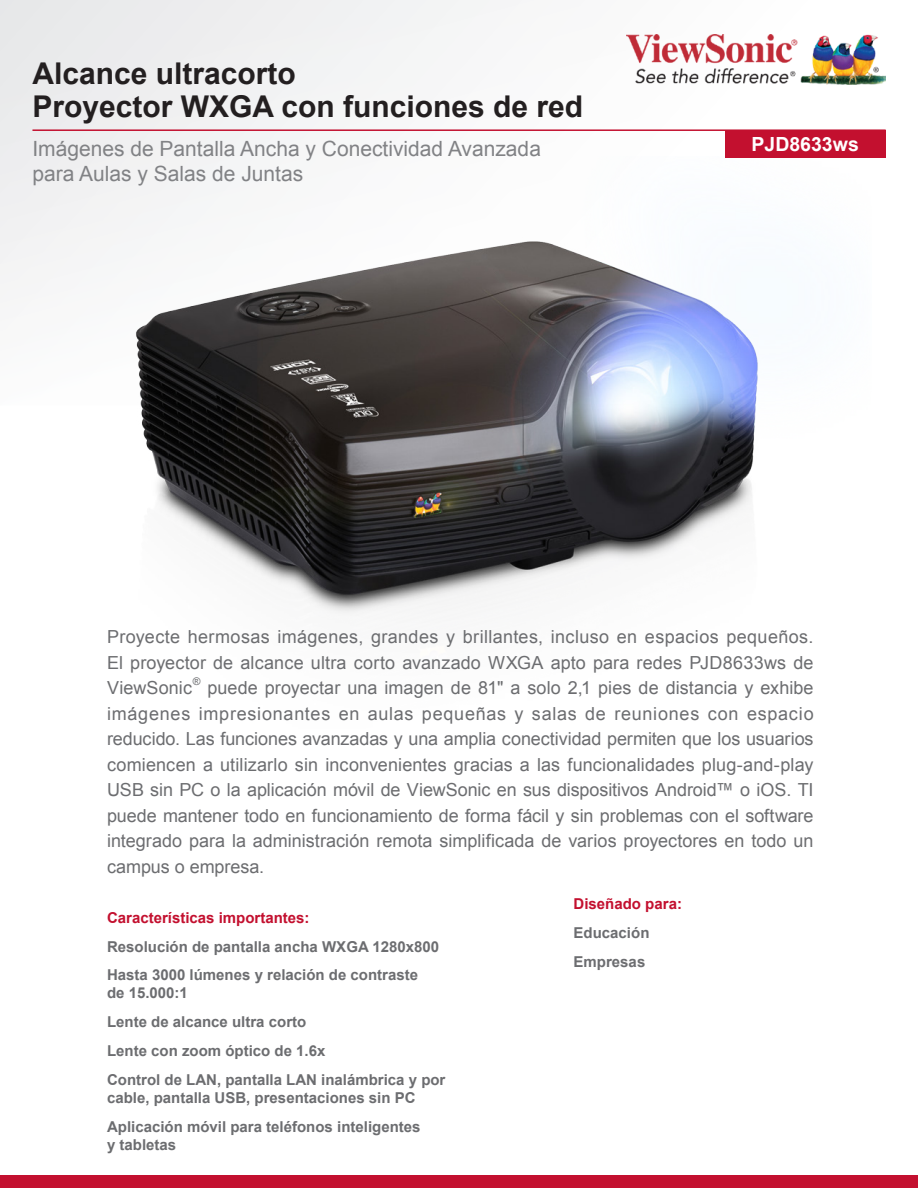
<style>
.page{position:relative;width:918px;height:1188px;background:#fff}
.page>*{position:absolute;margin:0;border:0;box-sizing:border-box;transform-origin:0 0}
.Headline{font:700 30px "Arial";color:#231f20}
.t1{font:21px "Arial";color:#818285}
.t2{font:700 19.5px "Arial";color:#fff}
.Body_Copy{font:18px/25.5px "Arial";letter-spacing:.005em;color:#6c6d70;text-align:justify}
.Bullets_2{font:700 15px/18px "Arial";color:#6c6d70}
.Bullets_2-2{font:700 15px "Arial";color:#c3102f}
.Body_Copy-2{font:10.5px "Arial";color:#6c6d70}
</style>
<div class="page">
<div style="left:1px;top:1px;width:916px;height:405px;background:#f6f6f7"></div>
<div style="left:0;top:1175px;width:918px;height:13px;background:#c3102f"></div>
<img style="left:627px;top:35px;width:259px;height:49px">
<hr style="left:32px;top:129px;width:854px;height:2px;background:#c3102f">
<img style="left:136px;top:157px;width:736px;height:457px">
<div style="left:725px;top:130px;width:161px;height:27px;background:#c3102f"></div>
<p class="Headline" style="left:32px;top:54px;width:265px">Alcance ultracorto</p>
<p class="Headline" style="left:32px;top:87px;width:552px">Proyector WXGA con funciones de red</p>
<p class="t1" style="left:32px;top:134px;width:510px">Imágenes de Pantalla Ancha y Conectividad Avanzada</p>
<p class="t2" style="left:752px;top:131px;width:109px">PJD8633ws</p>
<p class="t1" style="left:32px;top:160px;width:272px">para Aulas y Salas de Juntas</p>
<p class="Body_Copy" style="left:107px;top:624px;width:708px">Proyecte hermosas imágenes, grandes y brillantes, incluso en espacios pequeños.<br>El proyector de alcance ultra corto avanzado WXGA apto para redes PJD8633ws de ViewSonic</p>
<p class="Body_Copy-2" style="left:193px;top:675px;width:9px">®</p>
<p class="Body_Copy" style="left:107px;top:675px;width:708px;text-indent:100px">puede proyectar una imagen de 81" a solo 2,1 pies de distancia y exhibe imágenes impresionantes en aulas pequeñas y salas de reuniones con espacio reducido. Las funciones avanzadas y una amplia conectividad permiten que los usuarios comiencen a utilizarlo sin inconvenientes gracias a las funcionalidades plug-and-play USB sin PC o la aplicación móvil de ViewSonic en sus dispositivos Android™ o iOS. TI puede mantener todo en funcionamiento de forma fácil y sin problemas con el software integrado para la administración remota simplificada de varios proyectores en todo un campus o empresa.</p>
<p class="Bullets_2-2" style="left:107px;top:907px;width:204px">Características importantes:</p>
<p class="Bullets_2" style="left:107px;top:938px;width:334px">Resolución de pantalla ancha WXGA 1280x800</p>
<p class="Bullets_2" style="left:107px;top:966px;width:312px">Hasta 3000 lúmenes y relación de contraste de 15.000:1</p>
<p class="Bullets_2" style="left:107px;top:1013px;width:201px">Lente de alcance ultra corto</p>
<p class="Bullets_2" style="left:107px;top:1042px;width:220px">Lente con zoom óptico de 1.6x</p>
<p class="Bullets_2" style="left:107px;top:1071px;width:340px">Control de LAN, pantalla LAN inalámbrica y por cable, pantalla USB, presentaciones sin PC</p>
<p class="Bullets_2" style="left:107px;top:1118px;width:315px">Aplicación móvil para teléfonos inteligentes y tabletas</p>
<p class="Bullets_2-2" style="left:574px;top:894px;width:110px">Diseñado para:</p>
<p class="Bullets_2" style="left:574px;top:924px;width:77px">Educación</p>
<p class="Bullets_2" style="left:574px;top:953px;width:73px">Empresas</p>
</div>
